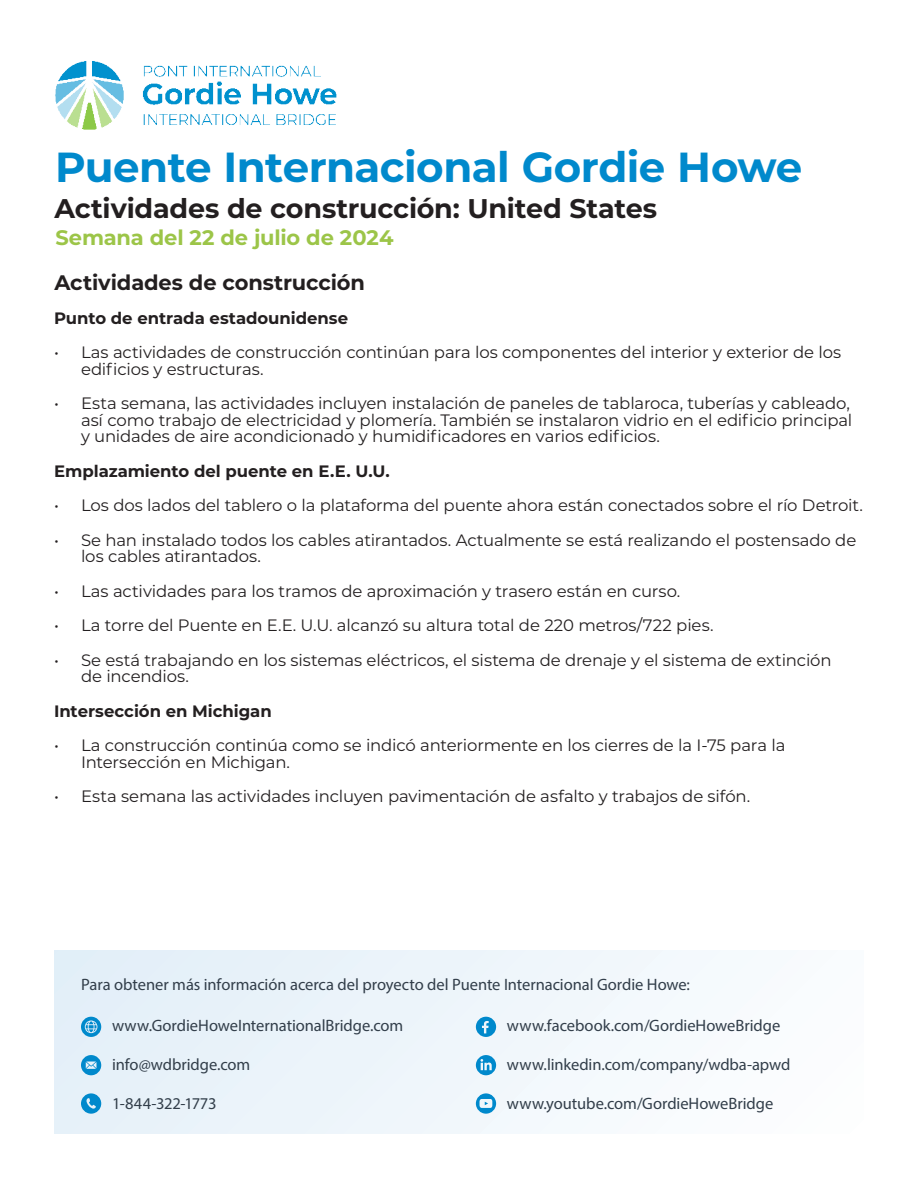
<style>
.page{position:relative;width:918px;height:1188px;background:#fff}
.page>*{position:absolute;margin:0;border:0;box-sizing:border-box;transform-origin:0 0}
.t1{font:700 42px "Montserrat";letter-spacing:-.015em;color:#0089cc}
.Body{font:700 27px "Montserrat";letter-spacing:-.005em;color:#231f20}
.Body-2{font:700 21px "Montserrat";letter-spacing:-.005em;color:#231f20}
.Body-3{font:700 21px "Montserrat";letter-spacing:-.005em;color:#9cc548}
.Body-4{font:16.5px/16.5px "Montserrat";letter-spacing:-.01em;color:#231f20}
.Contact_Info{font:16.5px "Myriad Pro";letter-spacing:-.005em;color:#323e4a}
.Body-5{font:700 16.5px "Montserrat";letter-spacing:-.005em;color:#231f20}
</style>
<div class="page">
<div style="left:54px;top:950px;width:810px;height:184px;background:#eff6fb"></div>
<svg style="left:81px;top:1017px;width:20px;height:20px"></svg>
<svg style="left:81px;top:1093px;width:20px;height:21px"></svg>
<svg style="left:476px;top:1055px;width:20px;height:20px"></svg>
<svg style="left:476px;top:1017px;width:20px;height:20px"></svg>
<svg style="left:476px;top:1093px;width:20px;height:21px"></svg>
<svg style="left:81px;top:1055px;width:20px;height:20px"></svg>
<img style="left:55px;top:61px;width:282px;height:69px">
<h1 class="t1" style="left:55px;top:137px;width:749px">Puente Internacional Gordie Howe</h1>
<p class="Body" style="left:54px;top:189px;width:604px">Actividades de construcción: United States</p>
<p class="Body-3" style="left:55px;top:223px;width:340px">Semana del 22 de julio de 2024</p>
<p class="Body-2" style="left:55px;top:268px;width:312px">Actividades de construcción</p>
<p class="Body-5" style="left:54px;top:306px;width:296px">Punto de entrada estadounidense</p>
<p class="Body-4" style="left:81px;top:344px;width:762px;text-indent:-27px">• Las actividades de construcción continúan para los componentes del interior y exterior de los edificios y estructuras.</p>
<p class="Body-4" style="left:81px;top:395px;width:773px;text-indent:-27px">• Esta semana, las actividades incluyen instalación de paneles de tablaroca, tuberías y cableado, así como trabajo de electricidad y plomería. También se instalaron vidrio en el edificio principal y unidades de aire acondicionado y humidificadores en varios edificios.</p>
<p class="Body-5" style="left:54px;top:459px;width:337px">Emplazamiento del puente en E.E. U.U.</p>
<p class="Body-4" style="left:54px;top:497px;width:810px">• Los dos lados del tablero o la plataforma del puente ahora están conectados sobre el río Detroit.</p>
<p class="Body-4" style="left:81px;top:531px;width:777px;text-indent:-27px">• Se han instalado todos los cables atirantados. Actualmente se está realizando el postensado de los cables atirantados.</p>
<p class="Body-4" style="left:54px;top:582px;width:628px">• Las actividades para los tramos de aproximación y trasero están en curso.</p>
<p class="Body-4" style="left:54px;top:617px;width:661px">• La torre del Puente en E.E. U.U. alcanzó su altura total de 220 metros/722 pies.</p>
<p class="Body-4" style="left:81px;top:651px;width:752px;text-indent:-27px">• Se está trabajando en los sistemas eléctricos, el sistema de drenaje y el sistema de extinción de incendios.</p>
<p class="Body-5" style="left:54px;top:699px;width:219px">Intersección en Michigan</p>
<p class="Body-4" style="left:81px;top:737px;width:706px;text-indent:-27px">• La construcción continúa como se indicó anteriormente en los cierres de la I-75 para la<br>Intersección en Michigan.</p>
<p class="Body-4" style="left:54px;top:788px;width:698px">• Esta semana las actividades incluyen pavimentación de asfalto y trabajos de sifón.</p>
<p class="Contact_Info" style="left:81px;top:974px;width:611px">Para obtener más información acerca del proyecto del Puente Internacional Gordie Howe:</p>
<p class="Contact_Info" style="left:112px;top:1015px;width:293px">www.GordieHoweInternationalBridge.com</p>
<p class="Contact_Info" style="left:112px;top:1054px;width:140px">info@wdbridge.com</p>
<p class="Contact_Info" style="left:112px;top:1093px;width:106px">1-844-322-1773</p>
<p class="Contact_Info" style="left:507px;top:1015px;width:275px">www.facebook.com/GordieHoweBridge</p>
<p class="Contact_Info" style="left:507px;top:1054px;width:285px">www.linkedin.com/company/wdba-apwd</p>
<p class="Contact_Info" style="left:507px;top:1093px;width:268px">www.youtube.com/GordieHoweBridge</p>
</div>
